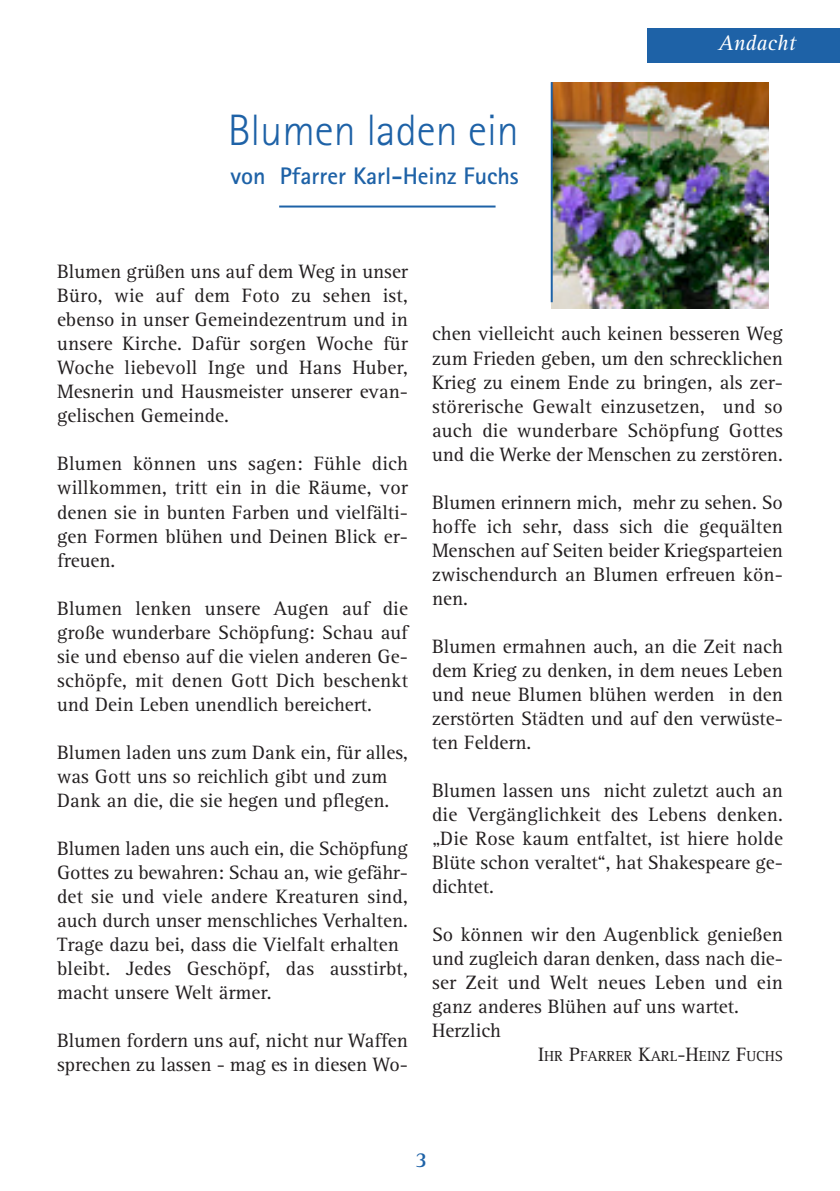
<style>
.page{position:relative;width:840px;height:1191px;background:#fff}
.page>*{position:absolute;margin:0;border:0;box-sizing:border-box;transform-origin:0 0}
.t1{font:300 44px "Rotis Sans Serif Std";color:#1e62a7}
.t2{font:700 24px "Rotis Sans Serif Std";color:#1e62a7}
.t3{font:italic 22px "Rotis Serif Std";color:#fff}
.t4{font:700 22px "Rotis Serif Std";color:#1e62a7}
.t5{font:20px/24px "Rotis Serif Std";color:#231f20;text-align:justify}
.t6{font:15px "Rotis Serif Std";color:#231f20}
.s1{font-size:20px}
</style>
<div class="page">
<div style="left:646px;top:28px;width:193px;height:34px;background:#1e62a7"></div>
<img style="left:551px;top:82px;width:216px;height:226px">
<hr style="left:550px;top:82px;width:2px;height:220px;background:#1e62a7">
<hr style="left:279px;top:205px;width:216px;height:2px;background:#1e62a7">
<h1 class="t1" style="left:227px;top:115px;width:292px">Blumen laden ein</h1>
<p class="t2" style="left:230px;top:167px;width:289px">von Pfarrer Karl-Heinz Fuchs</p>
<p class="t3" style="left:717px;top:34px;width:79px">Andacht</p>
<p class="t5" style="left:57px;top:261px;width:352px">Blumen grüßen uns auf dem Weg in unser Büro, wie auf dem Foto zu sehen ist, ebenso in unser Gemeindezentrum und in unsere Kirche. Dafür sorgen Woche für Woche liebevoll Inge und Hans Huber, Mesnerin und Hausmeister unserer evan&shy;gelischen Gemeinde.</p>
<p class="t5" style="left:57px;top:453px;width:352px">Blumen können uns sagen: Fühle dich willkommen, tritt ein in die Räume, vor denen sie in bunten Farben und vielfälti&shy;gen Formen blühen und Deinen Blick er&shy;freuen.</p>
<p class="t5" style="left:57px;top:597px;width:352px">Blumen lenken unsere Augen auf die große wunderbare Schöpfung: Schau auf sie und ebenso auf die vielen anderen Ge&shy;schöpfe, mit denen Gott Dich beschenkt und Dein Leben unendlich bereichert.</p>
<p class="t5" style="left:57px;top:741px;width:352px;text-align:left">Blumen laden uns zum Dank ein, für alles, was Gott uns so reichlich gibt und zum<br>Dank an die, die sie hegen und pflegen.</p>
<p class="t5" style="left:57px;top:837px;width:352px;text-align:left">Blumen laden uns auch ein, die Schöpfung Gottes zu bewahren: Schau an, wie gefähr&shy;det sie und viele andere Kreaturen sind, auch durch unser menschliches Verhalten.<br>Trage dazu bei, dass die Vielfalt erhalten bleibt. Jedes Geschöpf, das ausstirbt, macht unsere Welt ärmer.</p>
<p class="t5" style="left:57px;top:1029px;width:352px">Blumen fordern uns auf, nicht nur Waffen sprechen zu lassen - mag es in diesen Wo-</p>
<p class="t5" style="left:432px;top:324px;width:352px">chen vielleicht auch keinen besseren Weg zum Frieden geben, um den schrecklichen Krieg zu einem Ende zu bringen, als zer&shy;störerische Gewalt einzusetzen, und so auch die wunderbare Schöpfung Gottes und die Werke der Menschen zu zerstören.</p>
<p class="t5" style="left:432px;top:492px;width:352px">Blumen erinnern mich, mehr zu sehen. So hoffe ich sehr, dass sich die gequälten Menschen auf Seiten beider Kriegsparteien zwischendurch an Blumen erfreuen kön&shy;nen.</p>
<p class="t5" style="left:432px;top:636px;width:352px">Blumen ermahnen auch, an die Zeit nach dem Krieg zu denken, in dem neues Leben und neue Blumen blühen werden in den zerstörten Städten und auf den verwüste&shy;ten Feldern.</p>
<p class="t5" style="left:432px;top:780px;width:352px">Blumen lassen uns nicht zuletzt auch an die Vergänglichkeit des Lebens denken. „Die Rose kaum entfaltet, ist hiere holde Blüte schon veraltet“, hat Shakespeare ge&shy;dichtet.</p>
<p class="t5" style="left:432px;top:924px;width:352px;text-align:left">So können wir den Augenblick genießen und zugleich daran denken, dass nach die&shy;ser Zeit und Welt neues Leben und ein ganz anderes Blühen auf uns wartet.<br>Herzlich</p>
<p class="t6" style="left:538px;top:1050px;width:246px"><span class="s1">I</span>HR <span class="s1">P</span>FARRER <span class="s1">K</span>ARL<span class="s1">-H</span>EINZ <span class="s1">F</span>UCHS</p>
<p class="t4" style="left:415px;top:1152px;width:14px">3</p>
</div>
